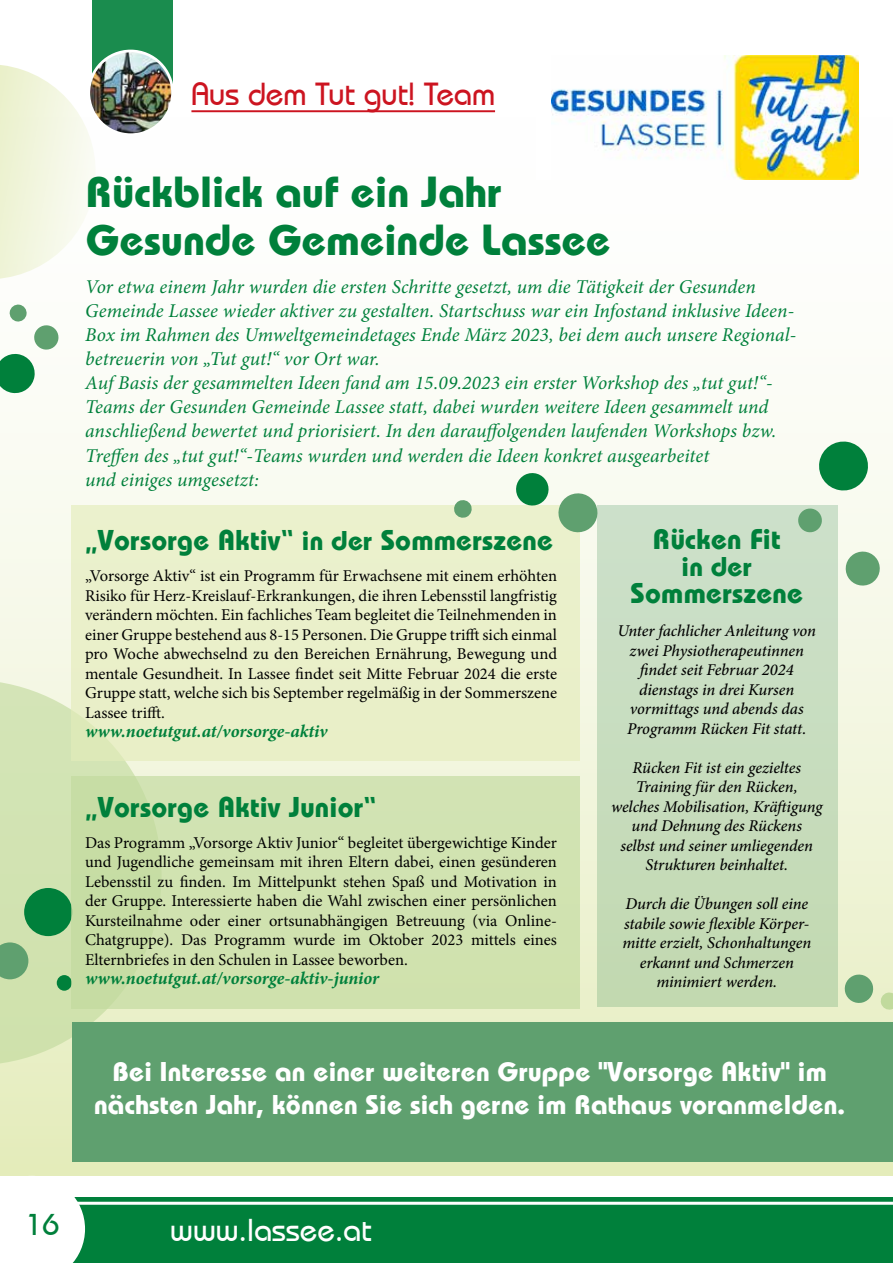
<style>
.page{position:relative;width:893px;height:1263px;background:#fff}
.page>*{position:absolute;margin:0;border:0;box-sizing:border-box;transform-origin:0 0}
.t1{font:700 43.2px/48px "Bahamas";letter-spacing:.005em;color:#00803b}
.t2{font:31.95px "Bahamas Plain";color:#cc1420}
.t3{font:31.5px "Bahamas Plain";color:#fff}
.t4{font:30px "Bahamas Plain";color:#00803b}
.t5{font:700 28.5px "Bahamas";letter-spacing:.01em;color:#00803b}
.t6{font:700 27px/33px "Bahamas";letter-spacing:.01em;color:#fff;text-align:center}
.t7{font:700 27px "Bahamas";color:#00803b}
.t8{font:italic 19.5px/24px "Minion Pro";letter-spacing:.005em;color:#00803b}
.t9{font:italic 700 18px "Minion Pro";color:#00803b}
.t10{font:16.5px/19.5px "Minion Pro";color:#000;text-align:justify}
.t11{font:italic 500 16.5px/19.5px "Minion Pro";letter-spacing:-.005em;color:#000;text-align:center}
.s1{font-size:27px}
</style>
<div class="page">
<div style="left:0;top:104px;width:893px;height:1072px;background:linear-gradient(to bottom,#fff,#e6eec1)"></div>
<svg style="left:0;top:669px;width:173px;height:407px;background:#d6e5b7"></svg>
<div style="left:0;top:1195px;width:893px;height:68px;background:#00803b"></div>
<div style="left:0;top:1196px;width:85px;height:67px;background:#fff"></div>
<hr style="left:62px;top:1202px;width:831px;height:3px;background:#fff">
<div style="left:92px;top:0;width:81px;height:91px;background:#1a8c4e"></div>
<img style="left:109px;top:51px;width:64px;height:84px">
<div style="left:87px;top:50px;width:87px;height:86px;border:3px solid #fff;border-radius:50%"></div>
<div style="left:24px;top:888px;width:48px;height:48px;background:#00803b;border-radius:50%"></div>
<svg style="left:0;top:942px;width:28px;height:37px"></svg>
<div style="left:57px;top:975px;width:15px;height:16px;background:#00803b;border-radius:50%"></div>
<hr style="left:191px;top:110px;width:304px;height:2px;background:#cc1420">
<svg style="left:0;top:304px;width:59px;height:90px"></svg>
<svg style="left:843px;top:549px;width:39px;height:39px;background:#9cc4a1"></svg>
<svg style="left:837px;top:1021px;width:19px;height:1px"></svg>
<svg style="left:843px;top:973px;width:50px;height:37px;background:#b6d2a7"></svg>
<svg style="left:0;top:55px;width:109px;height:238px"></svg>
<div style="left:536px;top:56px;width:323px;height:123px;background:#fff"></div>
<img style="left:551px;top:56px;width:308px;height:123px">
<div style="left:71px;top:505px;width:508px;height:256px;background:#eaf0ca"></div>
<div style="left:71px;top:777px;width:508px;height:232px;background:#d0e2b0"></div>
<div style="left:597px;top:505px;width:241px;height:502px;background:linear-gradient(to right,#c7ddbe,#c7ddbe)"></div>
<svg style="left:453px;top:499px;width:20px;height:19px"></svg>
<svg style="left:514px;top:471px;width:86px;height:64px"></svg>
<div style="left:0;top:1176px;width:893px;height:20px;background:#fff"></div>
<svg style="left:797px;top:508px;width:26px;height:25px"></svg>
<svg style="left:817px;top:440px;width:53px;height:52px"></svg>
<div style="left:72px;top:1022px;width:821px;height:140px;background:#5fa06f"></div>
<h2 class="t2" style="left:191px;top:75px;width:305px">Aus dem Tut gut! Team</h2>
<h1 class="t1" style="left:86px;top:167px;width:526px">Rückblick auf ein Jahr<br>Gesunde Gemeinde Lassee</h1>
<p class="t8" style="left:85px;top:275px;width:712px">Vor etwa einem Jahr wurden die ersten Schritte gesetzt, um die Tätigkeit der Gesunden Gemeinde Lassee wieder aktiver zu gestalten. Startschuss war ein Infostand inklusive Ideen-Box im Rahmen des Umweltgemeindetages Ende März 2023, bei dem auch unsere Regional&shy;betreuerin von „Tut gut!“ vor Ort war.<br>Auf Basis der gesammelten Ideen fand am 15.09.2023 ein erster Workshop des „tut gut!“- Teams der Gesunden Gemeinde Lassee statt, dabei wurden weitere Ideen gesammelt und anschließend bewertet und priorisiert. In den darauffolgenden laufenden Workshops bzw.<br>Treffen des „tut gut!“-Teams wurden und werden die Ideen konkret ausgearbeitet<br>und einiges umgesetzt:</p>
<h3 class="t5" style="left:85px;top:522px;width:469px">„Vorsorge Aktiv“ <span class="s1">in der</span> Sommerszene</h3>
<p class="t10" style="left:85px;top:566px;width:473px">„Vorsorge Aktiv“ ist ein Programm für Erwachsene mit einem erhöhten Risiko für Herz-Kreislauf-Erkrankungen, die ihren Lebensstil langfristig verändern möchten. Ein fachliches Team begleitet die Teilnehmenden in einer Gruppe bestehend aus 8-15 Personen. Die Gruppe trifft sich einmal pro Woche abwechselnd zu den Bereichen Ernährung, Bewegung und mentale Gesundheit. In Lassee findet seit Mitte Februar 2024 die erste Gruppe statt, welche sich bis September regelmäßig in der Sommerszene Lassee trifft.</p>
<p class="t9" style="left:85px;top:719px;width:244px">www.noetutgut.at/vorsorge-aktiv</p>
<h3 class="t5" style="left:85px;top:790px;width:293px">„Vorsorge Aktiv Junior“</h3>
<p class="t10" style="left:85px;top:833px;width:473px">Das Programm „Vorsorge Aktiv Junior“ begleitet übergewichtige Kinder und Jugendliche gemeinsam mit ihren Eltern dabei, einen gesünderen Lebensstil zu finden. Im Mittelpunkt stehen Spaß und Motivation in der Gruppe. Interessierte haben die Wahl zwischen einer persönlichen Kursteilnahme oder einer ortsunabhängigen Betreuung (via Online-Chatgruppe). Das Programm wurde im Oktober 2023 mittels eines Elternbriefes in den Schulen in Lassee beworben.</p>
<p class="t9" style="left:85px;top:966px;width:296px">www.noetutgut.at/vorsorge-aktiv-junior</p>
<h3 class="t5" style="left:653px;top:521px;width:129px">Rücken Fit</h3>
<h3 class="t7" style="left:682px;top:550px;width:72px">in der</h3>
<h3 class="t5" style="left:631px;top:575px;width:174px">Sommerszene</h3>
<p class="t11" style="left:617px;top:621px;width:200px">Unter fachlicher Anleitung von zwei Physiotherapeutinnen findet seit Februar 2024 dienstags in drei Kursen vormittags und abends das<br>Programm Rücken Fit statt.</p>
<p class="t11" style="left:611px;top:757px;width:213px">Rücken Fit ist ein gezieltes<br>Training für den Rücken, welches Mobilisation, Kräftigung und Dehnung des Rückens<br>selbst und seiner umliegenden<br>Strukturen beinhaltet.</p>
<p class="t11" style="left:622px;top:894px;width:190px">Durch die Übungen soll eine stabile sowie flexible Körper&shy;mitte erzielt, Schonhaltungen erkannt und Schmerzen minimiert werden.</p>
<h3 class="t6" style="left:94px;top:1055px;width:752px">Bei Interesse an einer weiteren Gruppe "Vorsorge Aktiv" im nächsten Jahr, können Sie sich gerne im Rathaus voranmelden.</h3>
<h3 class="t4" style="left:26px;top:1207px;width:35px">16</h3>
<h3 class="t3" style="left:170px;top:1211px;width:203px">www.lassee.at</h3>
</div>
